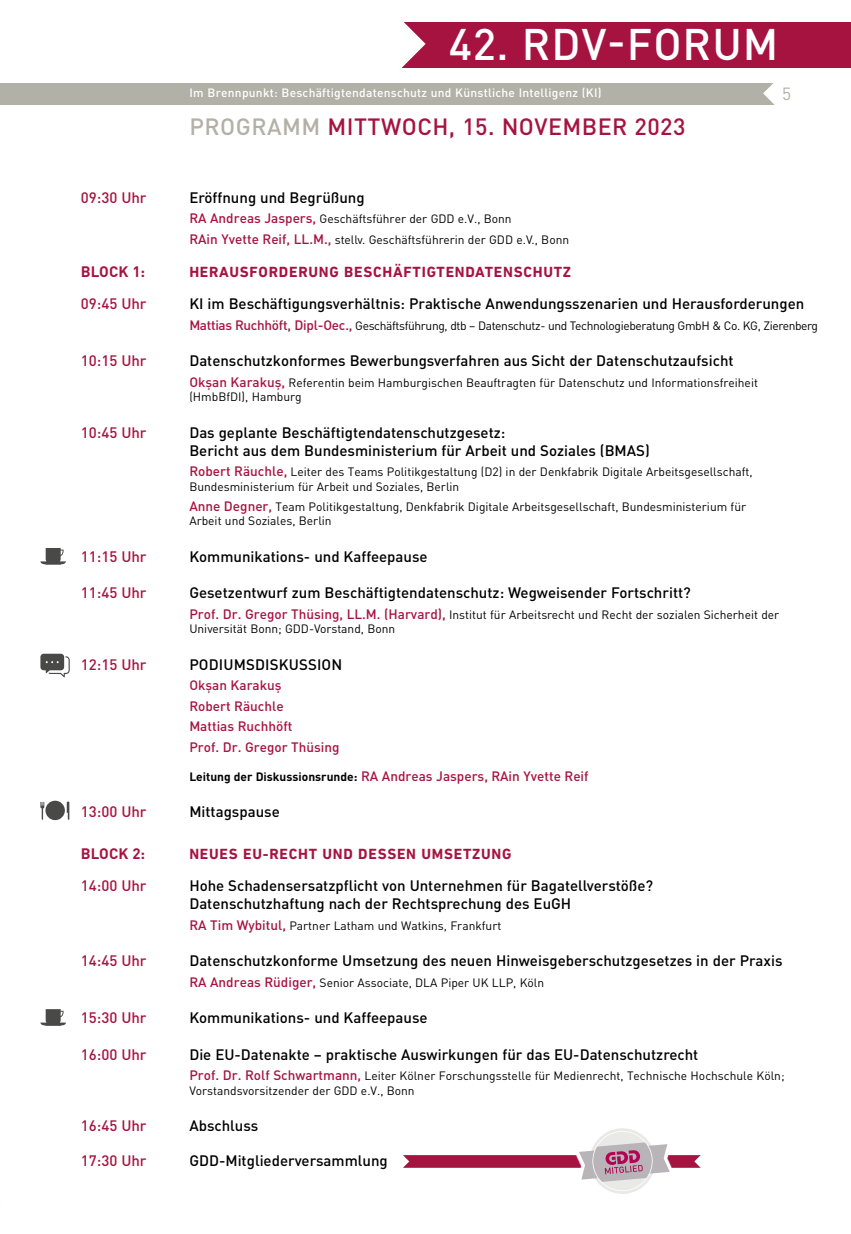
<style>
.page{position:relative;width:851px;height:1234px;background:#fff}
.page>*{position:absolute;margin:0;border:0;box-sizing:border-box;transform-origin:0 0}
.t1{font:500 43.65px "DIN Pro";letter-spacing:.025em;color:#fff}
.t2{font:500 23.25px "DIN Pro";letter-spacing:.02em;color:#a71341}
.t3{font:17.4px "DIN Pro";color:#b1b1a7}
.t4{font:500 15px/18px "DIN Pro";color:#000}
.t5{font:500 15px "DIN Pro";color:#a71341}
.t6{font:700 15px "DIN Next LT Pro";letter-spacing:.05em;color:#a71341}
.t7{font:700 15px "DIN Pro";letter-spacing:.01em;color:#a71341}
.t8{font:500 13.5px/20.4px "DIN Pro";color:#a71341}
.t9{font:12px/14.4px "DIN Pro";color:#000}
.t10{font:12px "DIN Pro";letter-spacing:-.03em;color:#000}
.t11{font:500 12px "DIN Pro";letter-spacing:.02em;color:#fff}
.s1{color:#b1b1a7}
.s2{font-weight:500;font-size:13.5px;color:#a71341}
.s3{font-weight:700;font-size:12px;color:#000}
</style>
<div class="page">
<div style="left:394px;top:22px;width:456px;height:45px;background:#a71341"></div>
<svg style="left:394px;top:22px;width:31px;height:46px"></svg>
<div style="left:0;top:83px;width:787px;height:22px;background:#b1b1a7"></div>
<svg style="left:763px;top:83px;width:24px;height:22px"></svg>
<svg style="left:40px;top:548px;width:26px;height:16px"></svg>
<svg style="left:40px;top:653px;width:30px;height:24px"></svg>
<div style="left:45px;top:800px;width:20px;height:20px;background:#494948;border-radius:50%"></div>
<svg style="left:40px;top:801px;width:4px;height:19px"></svg>
<svg style="left:67px;top:801px;width:2px;height:19px"></svg>
<svg style="left:40px;top:1009px;width:26px;height:16px"></svg>
<svg style="left:403px;top:1128px;width:297px;height:66px"></svg>
<h1 class="t1" style="left:448px;top:14px;width:331px">42. RDV-FORUM</h1>
<p class="t11" style="left:189px;top:84px;width:413px">Im Brennpunkt: Beschäftigtendatenschutz und Künstliche Intelligenz (KI)</p>
<h2 class="t2" style="left:189px;top:110px;width:497px"><span class="s1">PROGRAMM</span> MITTWOCH, 15. NOVEMBER 2023</h2>
<h3 class="t3" style="left:781px;top:82px;width:11px">5</h3>
<p class="t5" style="left:81px;top:187px;width:67px">09:30 Uhr</p>
<p class="t4" style="left:189px;top:188px;width:177px">Eröffnung und Begrüßung</p>
<p class="t9" style="left:189px;top:208px;width:381px;line-height:20.4px"><span class="s2">RA Andreas Jaspers,</span> Geschäftsführer der GDD e.V., Bonn<br><span class="s2">RAin Yvette Reif, LL.M.,</span> stellv. Geschäftsführerin der GDD e.V., Bonn</p>
<p class="t7" style="left:81px;top:261px;width:66px">BLOCK 1:</p>
<p class="t6" style="left:189px;top:263px;width:383px">HERAUSFORDERUNG BESCHÄFTIGTENDATENSCHUTZ</p>
<p class="t5" style="left:81px;top:293px;width:67px">09:45 Uhr</p>
<p class="t4" style="left:189px;top:294px;width:616px">KI im Beschäftigungsverhältnis: Praktische Anwendungsszenarien und Herausforderungen</p>
<p class="t10" style="left:189px;top:317px;width:630px"><span class="s2">Mattias Ruchhöft, Dipl-Oec.,</span> Geschäftsführung, dtb – Datenschutz- und Technologieberatung GmbH &amp; Co. KG, Zierenberg</p>
<p class="t5" style="left:81px;top:350px;width:67px">10:15 Uhr</p>
<p class="t4" style="left:189px;top:351px;width:545px">Datenschutzkonformes Bewerbungsverfahren aus Sicht der Datenschutzaufsicht</p>
<p class="t9" style="left:189px;top:374px;width:570px"><span class="s2">Okşan Karakuş,</span> Referentin beim Hamburgischen Beauftragten für Datenschutz und Informationsfreiheit (HmbBfDI), Hamburg</p>
<p class="t5" style="left:81px;top:422px;width:67px">10:45 Uhr</p>
<p class="t4" style="left:189px;top:422px;width:462px">Das geplante Beschäftigtendatenschutzgesetz:<br>Bericht aus dem Bundesministerium für Arbeit und Soziales (BMAS)</p>
<p class="t9" style="left:189px;top:464px;width:564px"><span class="s2">Robert Räuchle,</span> Leiter des Teams Politikgestaltung (D2) in der Denkfabrik Digitale Arbeitsgesellschaft,<br>Bundesministerium für Arbeit und Soziales, Berlin</p>
<p class="t9" style="left:189px;top:499px;width:558px"><span class="s2">Anne Degner,</span> Team Politikgestaltung, Denkfabrik Digitale Arbeitsgesellschaft, Bundesministerium für<br>Arbeit und Soziales, Berlin</p>
<p class="t5" style="left:81px;top:546px;width:67px">11:15 Uhr</p>
<p class="t4" style="left:189px;top:546px;width:240px">Kommunikations- und Kaffeepause</p>
<p class="t5" style="left:81px;top:582px;width:67px">11:45 Uhr</p>
<p class="t4" style="left:189px;top:583px;width:503px">Gesetzentwurf zum Beschäftigtendatenschutz: Wegweisender Fortschritt?</p>
<p class="t9" style="left:189px;top:606px;width:591px"><span class="s2">Prof. Dr. Gregor Thüsing, LL.M. (Harvard),</span> Institut für Arbeitsrecht und Recht der sozialen Sicherheit der<br>Universität Bonn; GDD-Vorstand, Bonn</p>
<p class="t5" style="left:81px;top:654px;width:67px">12:15 Uhr</p>
<p class="t4" style="left:189px;top:654px;width:154px">PODIUMSDISKUSSION</p>
<p class="t8" style="left:189px;top:674px;width:152px">Okşan Karakuş<br>Robert Räuchle<br>Mattias Ruchhöft<br>Prof. Dr. Gregor Thüsing</p>
<p class="t8" style="left:189px;top:765px;width:401px"><span class="s3">Leitung der Diskussionsrunde:</span> RA Andreas Jaspers, RAin Yvette Reif</p>
<p class="t5" style="left:81px;top:801px;width:67px">13:00 Uhr</p>
<p class="t4" style="left:189px;top:802px;width:92px">Mittagspause</p>
<p class="t7" style="left:81px;top:843px;width:66px">BLOCK 2:</p>
<p class="t6" style="left:189px;top:844px;width:324px">NEUES EU-RECHT UND DESSEN UMSETZUNG</p>
<p class="t5" style="left:81px;top:875px;width:67px">14:00 Uhr</p>
<p class="t4" style="left:189px;top:875px;width:465px">Hohe Schadensersatzpflicht von Unternehmen für Bagatellverstöße?<br>Datenschutzhaftung nach der Rechtsprechung des EuGH</p>
<p class="t9" style="left:189px;top:917px;width:313px"><span class="s2">RA Tim Wybitul,</span> Partner Latham und Watkins, Frankfurt</p>
<p class="t5" style="left:81px;top:950px;width:67px">14:45 Uhr</p>
<p class="t4" style="left:189px;top:950px;width:594px">Datenschutzkonforme Umsetzung des neuen Hinweisgeberschutzgesetzes in der Praxis</p>
<p class="t9" style="left:189px;top:974px;width:356px"><span class="s2">RA Andreas Rüdiger,</span> Senior Associate, DLA Piper UK LLP, Köln</p>
<p class="t5" style="left:81px;top:1007px;width:67px">15:30 Uhr</p>
<p class="t4" style="left:189px;top:1007px;width:240px">Kommunikations- und Kaffeepause</p>
<p class="t5" style="left:81px;top:1043px;width:67px">16:00 Uhr</p>
<p class="t4" style="left:189px;top:1044px;width:510px">Die EU-Datenakte – praktische Auswirkungen für das EU-Datenschutzrecht</p>
<p class="t9" style="left:189px;top:1067px;width:596px"><span class="s2">Prof. Dr. Rolf Schwartmann,</span> Leiter Kölner Forschungsstelle für Medienrecht, Technische Hochschule Köln;<br>Vorstandsvorsitzender der GDD e.V., Bonn</p>
<p class="t5" style="left:81px;top:1115px;width:67px">16:45 Uhr</p>
<p class="t4" style="left:189px;top:1115px;width:70px">Abschluss</p>
<p class="t5" style="left:81px;top:1150px;width:67px">17:30 Uhr</p>
<p class="t4" style="left:189px;top:1150px;width:200px">GDD-Mitgliederversammlung</p>
</div>
